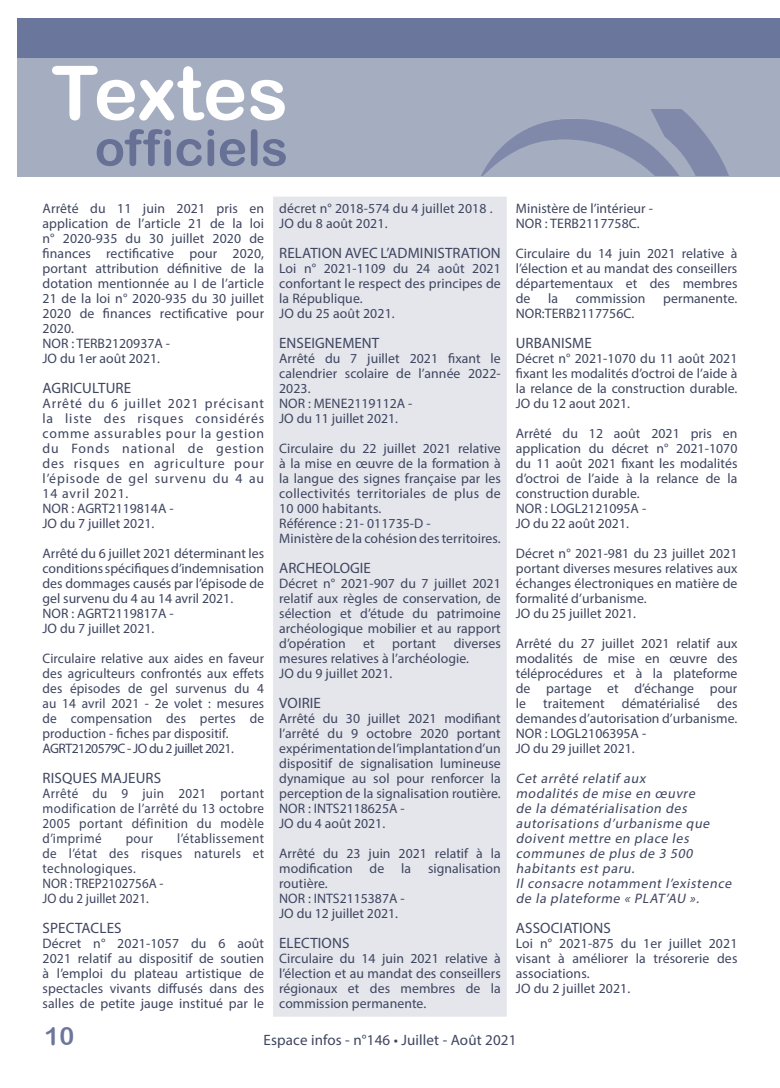
<style>
.page{position:relative;width:780px;height:1088px;background:#fff}
.page>*{position:absolute;margin:0;border:0;box-sizing:border-box;transform-origin:0 0}
.t1{font:75px "Arial Rounded MT Bold";color:#fff}
.t2{font:50px "Arial Rounded MT Bold";color:#677195}
.t3{font:25px "Arial Rounded MT Bold";color:#6c769c}
.Questions_Réponses_t{font:15px "Myriad Pro";letter-spacing:.01em;color:#3e455f}
.Questions_Réponses_t-2{font:13.75px/15px "Myriad Pro";letter-spacing:.005em;color:#3e455f;text-align:justify}
.Questions_Réponses_t-3{font:italic 13.75px/15px "Myriad Pro";color:#3e455f}
.Questions_Réponses_t-4{font:13.75px/15px "Myriad Pro";letter-spacing:.005em;color:#3e455f;text-align:justify;scale:.95 1}
.Questions_Réponses_t-5{font:13.75px "Myriad Pro";letter-spacing:-.04em;color:#3e455f}
</style>
<div class="page">
<div style="left:272px;top:195px;width:236px;height:823px;background:#e4e6ec;border:1px solid #fff"></div>
<div style="left:18px;top:57px;width:762px;height:120px;background:#a5aec1"></div>
<div style="left:18px;top:18px;width:762px;height:39px;background:#6b769c"></div>
<img style="left:481px;top:110px;width:248px;height:66px">
<p class="t1" style="left:51px;top:49px;width:238px">Textes</p>
<p class="t2" style="left:95px;top:118px;width:195px">officiels</p>
<p class="Questions_Réponses_t-2" style="left:43px;top:200px;width:223px">Arrêté du 11 juin 2021 pris en application de l’article 21 de la loi n° 2020-935 du 30 juillet 2020 de finances rectificative pour 2020, portant attribution définitive de la dotation mentionnée au I de l’article 21 de la loi n° 2020-935 du 30 juillet 2020 de finances rectificative pour 2020.</p>
<p class="Questions_Réponses_t-2" style="left:43px;top:335px;width:129px">NOR : TERB2120937A -</p>
<p class="Questions_Réponses_t-2" style="left:43px;top:350px;width:119px">JO du 1er août 2021.</p>
<p class="Questions_Réponses_t" style="left:43px;top:378px;width:90px">AGRICULTURE</p>
<p class="Questions_Réponses_t-2" style="left:43px;top:395px;width:223px">Arrêté du 6 juillet 2021 précisant la liste des risques considérés comme assurables pour la gestion du Fonds national de gestion des risques en agriculture pour l’épisode de gel survenu du 4 au 14 avril 2021.</p>
<p class="Questions_Réponses_t-2" style="left:43px;top:500px;width:132px">NOR : AGRT2119814A -</p>
<p class="Questions_Réponses_t-2" style="left:43px;top:515px;width:113px">JO du 7 juillet 2021.</p>
<p class="Questions_Réponses_t-2" style="left:43px;top:545px;width:223px">Arrêté du 6 juillet 2021 déterminant les conditions spécifiques d’indemnisation des dommages causés par l’épisode de gel survenu du 4 au 14 avril 2021.</p>
<p class="Questions_Réponses_t-2" style="left:43px;top:605px;width:132px">NOR : AGRT2119817A -</p>
<p class="Questions_Réponses_t-2" style="left:43px;top:620px;width:113px">JO du 7 juillet 2021.</p>
<p class="Questions_Réponses_t-2" style="left:43px;top:650px;width:223px">Circulaire relative aux aides en faveur des agriculteurs confrontés aux effets des épisodes de gel survenus du 4 au 14 avril 2021 - 2e volet : mesures de compensation des pertes de production - fiches par dispositif.</p>
<p class="Questions_Réponses_t-5" style="left:43px;top:740px;width:193px">AGRT2120579C - JO du 2 juillet 2021.</p>
<p class="Questions_Réponses_t" style="left:43px;top:768px;width:120px">RISQUES MAJEURS</p>
<p class="Questions_Réponses_t-4" style="left:43px;top:785px;width:235px">Arrêté du 9 juin 2021 portant modification de l’arrêté du 13 octobre 2005 portant définition du modèle d’imprimé</p>
<p class="Questions_Réponses_t-4" style="left:43px;top:830px;width:235px;text-indent:135px">l’établissement de l’état des risques naturels et technologiques.</p>
<p class="Questions_Réponses_t-4" style="left:43px;top:875px;width:129px">NOR : TREP2102756A -</p>
<p class="Questions_Réponses_t-4" style="left:43px;top:890px;width:113px">JO du 2 juillet 2021.</p>
<p class="Questions_Réponses_t" style="left:43px;top:918px;width:81px">SPECTACLES</p>
<p class="Questions_Réponses_t-2" style="left:43px;top:935px;width:223px">Décret n° 2021-1057 du 6 août 2021 relatif au dispositif de soutien à l’emploi du plateau artistique de spectacles vivants diffusés dans des salles de petite jauge institué par le</p>
<p class="Questions_Réponses_t-4" style="left:126px;top:830px;width:30px">pour</p>
<p class="Questions_Réponses_t-2" style="left:279px;top:200px;width:215px">décret n° 2018-574 du 4 juillet 2018 .</p>
<p class="Questions_Réponses_t-2" style="left:279px;top:215px;width:110px">JO du 8 août 2021.</p>
<p class="Questions_Réponses_t" style="left:279px;top:243px;width:223px">RELATION AVEC L’ADMINISTRATION</p>
<p class="Questions_Réponses_t-2" style="left:279px;top:260px;width:223px">Loi n° 2021-1109 du 24 août 2021 confortant le respect des principes de la République.</p>
<p class="Questions_Réponses_t-2" style="left:279px;top:305px;width:117px">JO du 25 août 2021.</p>
<p class="Questions_Réponses_t" style="left:279px;top:333px;width:102px">ENSEIGNEMENT</p>
<p class="Questions_Réponses_t-2" style="left:279px;top:350px;width:223px">Arrêté du 7 juillet 2021 fixant le calendrier scolaire de l’année 2022- 2023.</p>
<p class="Questions_Réponses_t-2" style="left:279px;top:395px;width:135px">NOR : MENE2119112A -</p>
<p class="Questions_Réponses_t-2" style="left:279px;top:410px;width:120px">JO du 11 juillet 2021.</p>
<p class="Questions_Réponses_t-2" style="left:279px;top:440px;width:223px">Circulaire du 22 juillet 2021 relative à la mise en œuvre de la formation à la langue des signes française par les collectivités territoriales de plus de 10 000 habitants.</p>
<p class="Questions_Réponses_t-2" style="left:279px;top:515px;width:153px">Référence : 21- 011735-D -</p>
<p class="Questions_Réponses_t-2" style="left:279px;top:530px;width:223px">Ministère de la cohésion des territoires.</p>
<p class="Questions_Réponses_t" style="left:279px;top:558px;width:93px">ARCHEOLOGIE</p>
<p class="Questions_Réponses_t-2" style="left:279px;top:575px;width:223px">Décret n° 2021-907 du 7 juillet 2021 relatif aux règles de conservation, de sélection et d’étude du patrimoine archéologique mobilier et au rapport d’opération</p>
<p class="Questions_Réponses_t-2" style="left:279px;top:635px;width:223px;text-indent:174px">diverses mesures relatives à l’archéologie.</p>
<p class="Questions_Réponses_t-2" style="left:279px;top:665px;width:115px">JO du 9 juillet 2021.</p>
<p class="Questions_Réponses_t" style="left:279px;top:693px;width:43px">VOIRIE</p>
<p class="Questions_Réponses_t-2" style="left:279px;top:710px;width:223px">Arrêté du 30 juillet 2021 modifiant l’arrêté du 9 octobre 2020 portant expérimentation de l’implantation d’un dispositif de signalisation lumineuse dynamique au sol pour renforcer la perception de la signalisation routière.<br>NOR : INTS2118625A -</p>
<p class="Questions_Réponses_t-2" style="left:279px;top:815px;width:107px">JO du 4 août 2021.</p>
<p class="Questions_Réponses_t-2" style="left:279px;top:845px;width:223px">Arrêté du 23 juin 2021 relatif à la modification de la signalisation routière.</p>
<p class="Questions_Réponses_t-2" style="left:279px;top:890px;width:127px">NOR : INTS2115387A -</p>
<p class="Questions_Réponses_t-2" style="left:279px;top:905px;width:120px">JO du 12 juillet 2021.</p>
<p class="Questions_Réponses_t" style="left:279px;top:933px;width:72px">ELECTIONS</p>
<p class="Questions_Réponses_t-2" style="left:279px;top:950px;width:223px">Circulaire du 14 juin 2021 relative à l’élection et au mandat des conseillers régionaux et des membres de la commission permanente.</p>
<p class="Questions_Réponses_t-2" style="left:363px;top:635px;width:13px">et</p>
<p class="Questions_Réponses_t-2" style="left:392px;top:635px;width:45px">portant</p>
<p class="Questions_Réponses_t-2" style="left:516px;top:200px;width:139px">Ministère de l’intérieur -</p>
<p class="Questions_Réponses_t-2" style="left:516px;top:215px;width:125px">NOR : TERB2117758C.</p>
<p class="Questions_Réponses_t-2" style="left:516px;top:245px;width:223px">Circulaire du 14 juin 2021 relative à l’élection et au mandat des conseillers départementaux et des membres de</p>
<p class="Questions_Réponses_t-2" style="left:548px;top:290px;width:11px">la</p>
<p class="Questions_Réponses_t-2" style="left:575px;top:290px;width:71px">commission</p>
<p class="Questions_Réponses_t-2" style="left:663px;top:290px;width:76px">permanente.</p>
<p class="Questions_Réponses_t-2" style="left:516px;top:305px;width:120px">NOR:TERB2117756C.</p>
<p class="Questions_Réponses_t" style="left:516px;top:333px;width:77px">URBANISME</p>
<p class="Questions_Réponses_t-2" style="left:516px;top:350px;width:223px">Décret n° 2021-1070 du 11 août 2021 fixant les modalités d’octroi de l’aide à la relance de la construction durable.<br>JO du 12 aout 2021.</p>
<p class="Questions_Réponses_t-2" style="left:516px;top:425px;width:223px">Arrêté du 12 août 2021 pris en application du décret n° 2021-1070 du 11 août 2021 fixant les modalités d’octroi de l’aide à la relance de la construction durable.</p>
<p class="Questions_Réponses_t-2" style="left:516px;top:500px;width:132px">NOR : LOGL2121095A -</p>
<p class="Questions_Réponses_t-2" style="left:516px;top:515px;width:115px">JO du 22 août 2021.</p>
<p class="Questions_Réponses_t-2" style="left:516px;top:545px;width:223px">Décret n° 2021-981 du 23 juillet 2021 portant diverses mesures relatives aux échanges électroniques en matière de formalité d’urbanisme.</p>
<p class="Questions_Réponses_t-2" style="left:516px;top:605px;width:122px">JO du 25 juillet 2021.</p>
<p class="Questions_Réponses_t-2" style="left:516px;top:635px;width:223px">Arrêté du 27 juillet 2021 relatif aux modalités de mise en œuvre des téléprocédures et à la plateforme de partage et d’échange pour le</p>
<p class="Questions_Réponses_t-2" style="left:516px;top:695px;width:223px;text-indent:201px">des demandes d’autorisation d’urbanisme.<br>NOR : LOGL2106395A -</p>
<p class="Questions_Réponses_t-2" style="left:516px;top:740px;width:120px">JO du 29 juillet 2021.</p>
<p class="Questions_Réponses_t-3" style="left:516px;top:770px;width:198px">Cet arrêté relatif aux modalités de mise en œuvre de la dématérialisation des autorisations d’urbanisme que doivent mettre en place les communes de plus de 3 500 habitants est paru.</p>
<p class="Questions_Réponses_t-3" style="left:516px;top:875px;width:220px">Il consacre notamment l’existence de la plateforme « PLAT’AU ».</p>
<p class="Questions_Réponses_t" style="left:516px;top:918px;width:96px">ASSOCIATIONS</p>
<p class="Questions_Réponses_t-2" style="left:516px;top:935px;width:223px">Loi n° 2021-875 du 1er juillet 2021 visant à améliorer la trésorerie des associations.</p>
<p class="Questions_Réponses_t-2" style="left:516px;top:980px;width:116px">JO du 2 juillet 2021.</p>
<p class="Questions_Réponses_t-2" style="left:543px;top:695px;width:63px">traitement</p>
<p class="Questions_Réponses_t-2" style="left:621px;top:695px;width:80px">dématérialisé</p>
<p class="t3" style="left:44px;top:1022px;width:31px">10</p>
<p class="Questions_Réponses_t" style="left:263px;top:1031px;width:254px">Espace infos - n°146 • Juillet - Août 2021</p>
</div>
